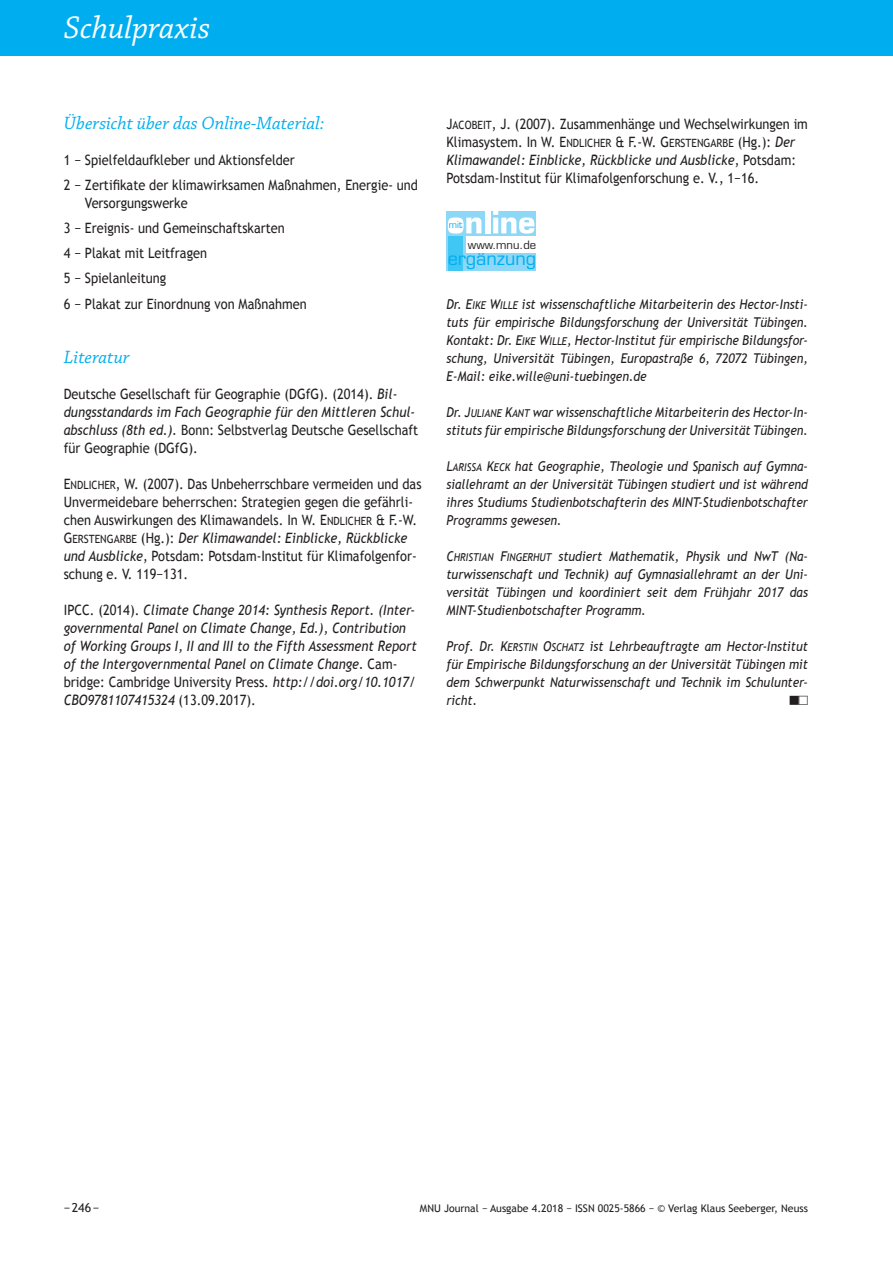
<style>
.page{position:relative;width:893px;height:1263px;background:#fff}
.page>*{position:absolute;margin:0;border:0;box-sizing:border-box;transform-origin:0 0}
.t1{font:italic 33px "Chaparral Pro";color:#fff}
.t2{font:italic 18.75px "Chaparral Pro";color:#00aeef}
.t3{font:18px "Eurostile";color:#00aeef}
.t4{font:14.25px/18px "Trebuchet MS";color:#231f20;scale:.9 1}
.t5{font:italic 14.25px/18px "Trebuchet MS";color:#231f20;scale:.9 1}
.t6{font:italic 13.5px/18px "Trebuchet MS";color:#231f20;text-align:justify;scale:.9 1}
.t7{font:12.3px "Trebuchet MS";color:#231f20}
.t8{font:11.25px "Eurostile";color:#231f20}
.t9{font:10.5px "Trebuchet MS";color:#231f20}
.t10{font:9px "Eurostile";color:#00aeef}
.s1{font-style:italic}
.s2{font-family:"Trebuchet MS SC800"}
.s3{font-family:"Trebuchet MS SC800";font-size:11.4px}
.s4{font-style:normal}
.s5{font-family:"Trebuchet MS Italic SC800";font-style:normal}
.s6{font-family:"Trebuchet MS Italic SC800";font-style:normal;font-size:10.8px}
</style>
<div class="page">
<div style="left:0;top:0;width:893px;height:55px;background:#00aeef"></div>
<div style="left:446px;top:211px;width:90px;height:59px;background:#8dd7f7"></div>
<div style="left:448px;top:217px;width:16px;height:17px;background:#fff;border-radius:50%"></div>
<svg style="left:466px;top:217px;width:15px;height:16px"></svg>
<div style="left:485px;top:211px;width:5px;height:22px;background:#fff"></div>
<svg style="left:493px;top:211px;width:41px;height:23px"></svg>
<div style="left:449px;top:236px;width:14px;height:34px;background:#40c7f4"></div>
<div style="left:466px;top:236px;width:70px;height:17px;background:#fff"></div>
<h1 class="t1" style="left:64px;top:10px;width:148px">Schulpraxis</h1>
<h2 class="t2" style="left:64px;top:112px;width:262px">Übersicht über das Online-Material:</h2>
<p class="t4" style="left:64px;top:147px;width:395px;line-height:25.2px">1 − Spielfeldaufkleber und Aktionsfelder<br>2 − Zertifikate der klimawirksamen Maßnahmen, Energie- und</p>
<p class="t4" style="left:64px;top:190px;width:272px;line-height:25.2px;text-indent:21px">Versorgungswerke<br>3 − Ereignis- und Gemeinschaftskarten<br>4 − Plakat mit Leitfragen<br>5 − Spielanleitung<br>6 − Plakat zur Einordnung von Maßnahmen</p>
<h2 class="t2" style="left:64px;top:346px;width:67px">Literatur</h2>
<p class="t4" style="left:64px;top:385px;width:395px">Deutsche Gesellschaft für Geographie (DGfG). (2014). <span class="s1">Bil&shy;dungsstandards im Fach Geographie für den Mittleren Schul&shy;abschluss (8th ed.).</span> Bonn: Selbstverlag Deutsche Gesellschaft für Geographie (DGfG).</p>
<p class="t4" style="left:64px;top:475px;width:399px"><span class="s2">E</span><span class="s3">NDLICHER</span><span class="s2">, W.</span> (2007). Das Unbeherrschbare vermeiden und das Unvermeidebare beherrschen: Strategien gegen die gefährli&shy;chen Auswirkungen des Klimawandels. In <span class="s2">W. E</span><span class="s3">NDLICHER</span> <span class="s2">&amp; F.-W.<br>G</span><span class="s3">ERSTENGARBE</span> (Hg.): <span class="s1">Der Klimawandel: Einblicke, Rückblicke und Ausblicke</span>, Potsdam: Potsdam-Institut für Klimafolgenfor&shy;schung e. V. 119−131.</p>
<p class="t5" style="left:64px;top:601px;width:394px"><span class="s4">IPCC. (2014).</span> Climate Change 2014: Synthesis Report. (Inter&shy;governmental Panel on Climate Change, Ed.), Contribution of Working Groups I, II and III to the Fifth Assessment Report of the Intergovernmental Panel on Climate Change. <span class="s4">Cam&shy;bridge: Cambridge University Press.</span> http://doi.org/10.1017/ CBO9781107415324 <span class="s4">(13.09.2017).</span></p>
<p class="t4" style="left:446px;top:115px;width:403px"><span class="s2">J</span><span class="s3">ACOBEIT</span><span class="s2">, J.</span> (2007). Zusammenhänge und Wechselwirkungen im Klimasystem. In <span class="s2">W. E</span><span class="s3">NDLICHER</span> <span class="s2">&amp; F.-W. G</span><span class="s3">ERSTENGARBE</span> (Hg.): <span class="s1">Der Klimawandel: Einblicke, Rückblicke und Ausblicke</span>, Potsdam:<br>Potsdam-Institut für Klimafolgenforschung e. V., 1−16.</p>
<p class="t10" style="left:449px;top:219px;width:15px">mit</p>
<p class="t8" style="left:468px;top:238px;width:70px">www.mnu.de</p>
<h3 class="t3" style="left:448px;top:248px;width:90px">ergänzung</h3>
<p class="t6" style="left:446px;top:295px;width:403px">Dr. <span class="s5">E</span><span class="s6">IKE</span> <span class="s5">W</span><span class="s6">ILLE</span> ist wissenschaftliche Mitarbeiterin des Hector-Insti&shy;tuts für empirische Bildungsforschung der Universität Tübingen.<br>Kontakt: Dr. <span class="s5">E</span><span class="s6">IKE</span> <span class="s5">W</span><span class="s6">ILLE</span>, Hector-Institut für empirische Bildungsfor&shy;schung, Universität Tübingen, Europastraße 6, 72072 Tübingen, E-Mail: eike.wille@uni-tuebingen.de</p>
<p class="t6" style="left:446px;top:403px;width:403px">Dr. <span class="s5">J</span><span class="s6">ULIANE</span> <span class="s5">K</span><span class="s6">ANT</span> war wissenschaftliche Mitarbeiterin des Hector-In&shy;stituts für empirische Bildungsforschung der Universität Tübingen.</p>
<p class="t6" style="left:446px;top:457px;width:403px"><span class="s5">L</span><span class="s6">ARISSA</span> <span class="s5">K</span><span class="s6">ECK</span> hat Geographie, Theologie und Spanisch auf Gymna&shy;siallehramt an der Universität Tübingen studiert und ist während ihres Studiums Studienbotschafterin des MINT-Studienbotschafter Programms gewesen.</p>
<p class="t6" style="left:446px;top:547px;width:403px"><span class="s5">C</span><span class="s6">HRISTIAN</span> <span class="s5">F</span><span class="s6">INGERHUT</span> studiert Mathematik, Physik und NwT (Na&shy;turwissenschaft und Technik) auf Gymnasiallehramt an der Uni&shy;versität Tübingen und koordiniert seit dem Frühjahr 2017 das MINT-Studienbotschafter Programm.</p>
<p class="t6" style="left:446px;top:637px;width:403px">Prof. Dr. <span class="s5">K</span><span class="s6">ERSTIN</span> <span class="s5">O</span><span class="s6">SCHATZ</span> ist Lehrbeauftragte am Hector-Institut für Empirische Bildungsforschung an der Universität Tübingen mit dem Schwerpunkt Naturwissenschaft und Technik im Schulunter&shy;richt.</p>
<p class="t7" style="left:64px;top:1200px;width:37px">− 246 −</p>
<p class="t9" style="left:420px;top:1202px;width:389px">MNU Journal − Ausgabe 4.2018 − ISSN 0025-5866 − © Verlag Klaus Seeberger, Neuss</p>
</div>
